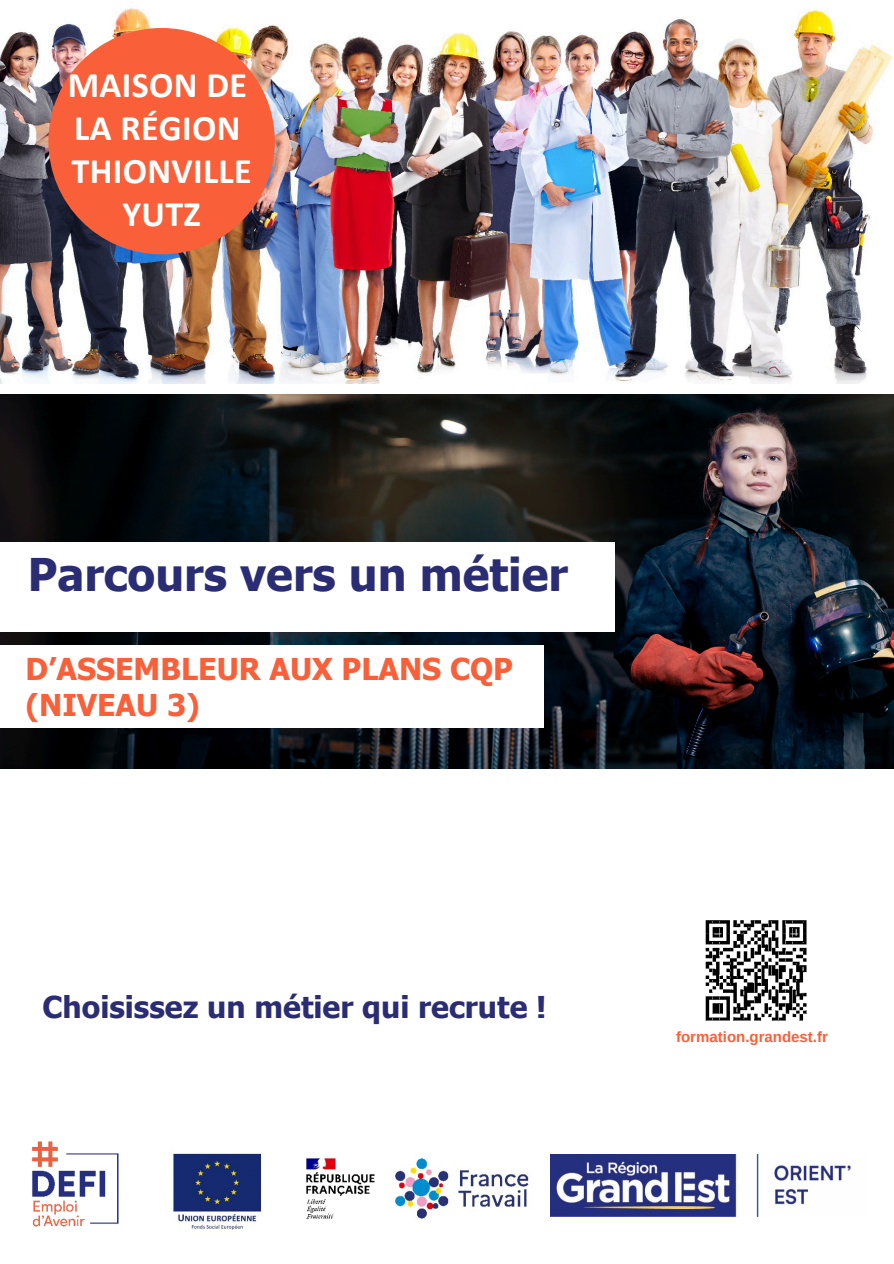
<style>
.page{position:relative;width:894px;height:1264px;background:#fff}
.page>*{position:absolute;margin:0;border:0;box-sizing:border-box;transform-origin:0 0}
.t1{font:700 45px "Tahoma";color:#2b2d74}
.t2{font:700 36px/42.8px "Calibri";letter-spacing:.01em;color:#fff;text-align:center}
.t3{font:700 30px/36px "Tahoma";color:#f9603a}
.t4{font:700 30px "Tahoma";color:#2b2d74}
.t5{font:700 15px "Arimo";color:#f9603a}
</style>
<div class="page">
<img style="left:0;top:394px;width:893px;height:375px">
<img style="left:1px;top:7px;width:892px;height:377px">
<div style="left:0;top:542px;width:614px;height:89px;background:#fff"></div>
<div style="left:48px;top:28px;width:227px;height:226px;background:#f9603a;border-radius:50%"></div>
<div style="left:0;top:645px;width:543px;height:82px;background:#fff"></div>
<img style="left:550px;top:1154px;width:301px;height:62px">
<img style="left:173px;top:1153px;width:89px;height:77px">
<img style="left:32px;top:1141px;width:87px;height:86px">
<img style="left:705px;top:920px;width:102px;height:101px">
<img style="left:306px;top:1157px;width:223px;height:62px">
<h2 class="t2" style="left:68px;top:67px;width:185px">MAISON DE<br>LA RÉGION<br>THIONVILLE<br>YUTZ</h2>
<p class="t1" style="left:28px;top:545px;width:541px">Parcours vers un métier</p>
<h3 class="t3" style="left:26px;top:649px;width:488px">D’ASSEMBLEUR AUX PLANS CQP (NIVEAU 3)</h3>
<p class="t4" style="left:42px;top:987px;width:505px">Choisissez un métier qui recrute !</p>
<h1 class="t5" style="left:676px;top:1028px;width:153px">formation.grandest.fr</h1>
</div>
